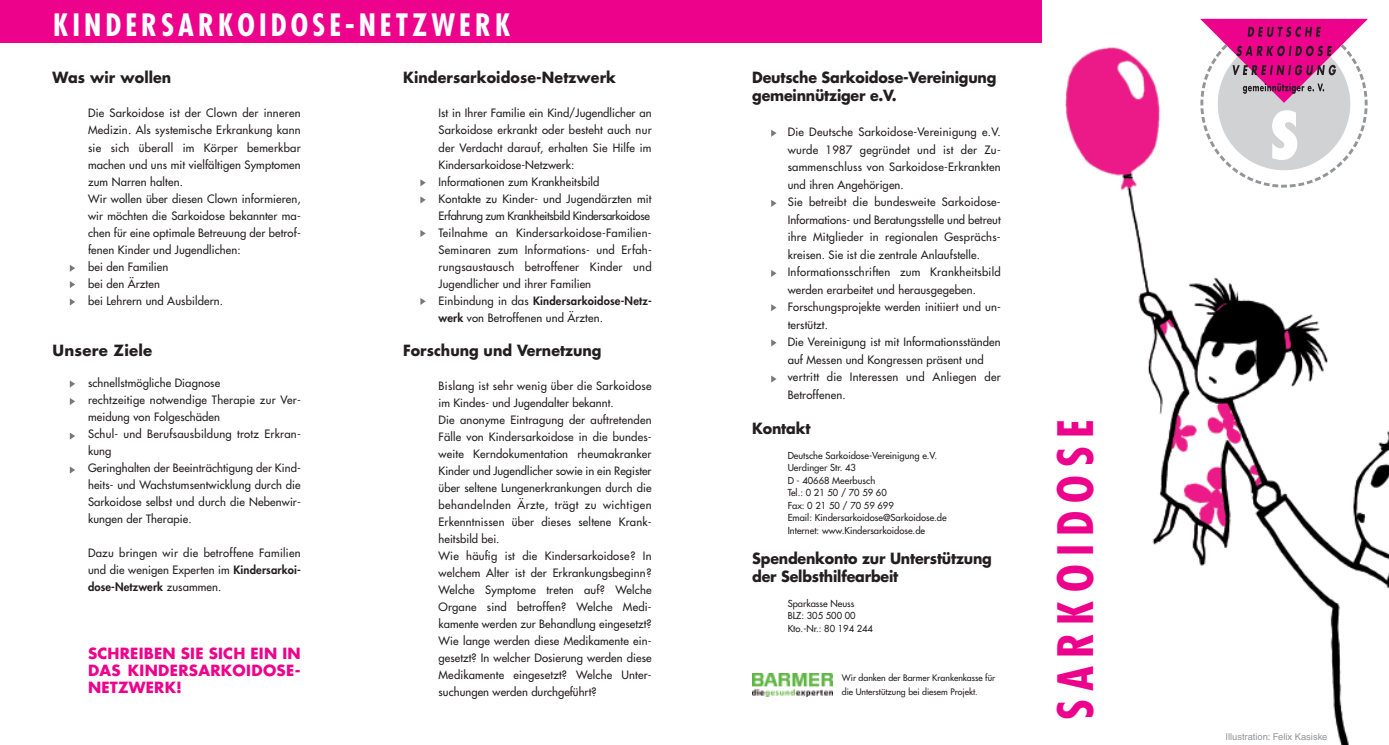
<style>
.page{position:relative;width:1389px;height:745px;background:#fff}
.page>*{position:absolute;margin:0;border:0;box-sizing:border-box;transform-origin:0 0}
.t1{font:700 condensed 47.5px "Futura";letter-spacing:.17em;color:#ed028c}
.t2{font:700 condensed 30px "Futura";letter-spacing:.135em;color:#fff}
.t3{font:700 15px/17.5px "Futura";letter-spacing:-.015em;color:#231f20;scale:.95 1}
.t4{font:700 15px/17px "Futura";letter-spacing:.015em;color:#ed028c;text-align:justify}
.t5{font:700 15px "Futura";letter-spacing:.005em;color:#231f20;scale:.95 1}
.t6{font:700 15px "Futura";letter-spacing:.015em;color:#231f20}
.t7{font:11.25px/17px "Futura";letter-spacing:.01em;color:#231f20}
.t8{font:9.38px/12.5px "Futura";color:#231f20}
.t9{font:9.38px "Helvetica";color:#939598}
.t10{font:8.75px/14.1px "Futura";color:#231f20}
.s1{font-weight:800}
</style>
<div class="page">
<div style="left:0;top:0;width:1042px;height:43px;background:#ed028c"></div>
<img style="left:1064px;top:47px;width:325px;height:697px">
<svg style="left:1200px;top:19px;width:168px;height:168px"></svg>
<img style="left:753px;top:673px;width:79px;height:23px">
<svg style="left:420px;top:179px;width:6px;height:7px"></svg>
<svg style="left:420px;top:196px;width:6px;height:7px"></svg>
<svg style="left:420px;top:230px;width:6px;height:7px"></svg>
<svg style="left:420px;top:298px;width:6px;height:7px"></svg>
<svg style="left:771px;top:304px;width:6px;height:7px"></svg>
<svg style="left:771px;top:270px;width:6px;height:7px"></svg>
<svg style="left:771px;top:339px;width:6px;height:7px"></svg>
<svg style="left:771px;top:200px;width:6px;height:7px"></svg>
<svg style="left:771px;top:130px;width:6px;height:7px"></svg>
<svg style="left:771px;top:375px;width:6px;height:7px"></svg>
<svg style="left:70px;top:466px;width:5px;height:7px"></svg>
<svg style="left:70px;top:432px;width:5px;height:7px"></svg>
<svg style="left:70px;top:281px;width:5px;height:7px"></svg>
<svg style="left:70px;top:298px;width:5px;height:7px"></svg>
<svg style="left:70px;top:380px;width:5px;height:7px"></svg>
<svg style="left:70px;top:398px;width:5px;height:7px"></svg>
<svg style="left:70px;top:265px;width:5px;height:7px"></svg>
<h2 class="t2" style="left:53px;top:12px;width:459px">KINDERSARKOIDOSE-NETZWERK</h2>
<h3 class="t5" style="left:53px;top:71px;width:127px">Was wir wollen</h3>
<p class="t7" style="left:88px;top:105px;width:214px">Die Sarkoidose ist der Clown der inneren Medizin. Als systemische Erkrankung kann sie sich überall im Körper bemerkbar machen und uns mit vielfältigen Symptomen zum Narren halten.<br>Wir wollen über diesen Clown informieren, wir möchten die Sarkoidose bekannter ma&shy;chen für eine optimale Betreuung der betrof&shy;fenen Kinder und Jugendlichen:<br>bei den Familien<br>bei den Ärzten<br>bei Lehrern und Ausbildern.</p>
<h3 class="t6" style="left:53px;top:343px;width:101px">Unsere Ziele</h3>
<p class="t7" style="left:88px;top:375px;width:214px">schnellstmögliche Diagnose<br>rechtzeitige notwendige Therapie zur Ver&shy;meidung von Folgeschäden<br>Schul- und Berufsausbildung trotz Erkran&shy;kung<br>Geringhalten der Beeinträchtigung der Kind&shy;heits- und Wachstumsentwicklung durch die Sarkoidose selbst und durch die Nebenwir&shy;kungen der Therapie.</p>
<p class="t7" style="left:88px;top:545px;width:214px;text-align:justify">Dazu bringen wir die betroffene Familien und die wenigen Experten im <span class="s1">Kindersarkoi&shy;dose-Netzwerk</span> zusammen.</p>
<h3 class="t4" style="left:88px;top:646px;width:214px">SCHREIBEN SIE SICH EIN IN DAS KINDERSARKOIDOSE-NETZWERK!</h3>
<h3 class="t5" style="left:403px;top:71px;width:226px">Kindersarkoidose-Netzwerk</h3>
<p class="t7" style="left:439px;top:105px;width:215px">Ist in Ihrer Familie ein Kind/Jugendlicher an Sarkoidose erkrankt oder besteht auch nur der Verdacht darauf, erhalten Sie Hilfe im Kindersarkoidose-Netzwerk:<br>Informationen zum Krankheitsbild<br>Kontakte zu Kinder- und Jugendärzten mit Erfahrung zum Krankheitsbild Kindersarkoidose Teilnahme an Kindersarkoidose-Familien-Seminaren zum Informations- und Erfah&shy;rungsaustausch betroffener Kinder und Jugendlicher und ihrer Familien<br>Einbindung in das <span class="s1">Kindersarkoidose-Netz&shy;werk</span> von Betroffenen und Ärzten.</p>
<h3 class="t3" style="left:403px;top:342px;width:210px">Forschung und Vernetzung</h3>
<p class="t7" style="left:439px;top:377px;width:215px">Bislang ist sehr wenig über die Sarkoidose im Kindes- und Jugendalter bekannt.<br>Die anonyme Eintragung der auftretenden Fälle von Kindersarkoidose in die bundes&shy;weite Kerndokumentation rheumakranker Kinder und Jugendlicher sowie in ein Register über seltene Lungenerkrankungen durch die behandelnden Ärzte, trägt zu wichtigen Erkenntnissen über dieses seltene Krank&shy;heitsbild bei.<br>Wie häufig ist die Kindersarkoidose? In welchem Alter ist der Erkrankungsbeginn?<br>Welche Symptome treten auf? Welche Organe sind betroffen? Welche Medi&shy;kamente werden zur Behandlung eingesetzt?<br>Wie lange werden diese Medikamente ein&shy;gesetzt? In welcher Dosierung werden diese Medikamente eingesetzt? Welche Unter&shy;suchungen werden durchgeführt?</p>
<h3 class="t3" style="left:752px;top:70px;width:258px">Deutsche Sarkoidose-Vereinigung gemeinnütziger e.V.</h3>
<p class="t7" style="left:788px;top:124px;width:215px;line-height:17.5px">Die Deutsche Sarkoidose-Vereinigung e.V. wurde 1987 gegründet und ist der Zu&shy;sammenschluss von Sarkoidose-Erkrankten und ihren Angehörigen.<br>Sie betreibt die bundesweite Sarkoidose-Informations- und Beratungsstelle und betreut ihre Mitglieder in regionalen Gesprächs&shy;kreisen. Sie ist die zentrale Anlaufstelle.<br>Informationsschriften zum Krankheitsbild werden erarbeitet und herausgegeben.<br>Forschungsprojekte werden initiiert und un&shy;terstützt.<br>Die Vereinigung ist mit Informationsständen auf Messen und Kongressen präsent und vertritt die Interessen und Anliegen der Betroffenen.</p>
<h3 class="t3" style="left:752px;top:420px;width:63px">Kontakt</h3>
<p class="t8" style="left:788px;top:449px;width:161px">Deutsche Sarkoidose-Vereinigung e.V.<br>Uerdinger Str. 43<br>D - 40668 Meerbusch<br>Tel.: 0 21 50 / 70 59 60<br>Fax: 0 21 50 / 70 59 699<br>Email: Kindersarkoidose@Sarkoidose.de<br>Internet: www.Kindersarkoidose.de</p>
<h3 class="t3" style="left:752px;top:550px;width:254px">Spendenkonto zur Unterstützung der Selbsthilfearbeit</h3>
<p class="t8" style="left:788px;top:597px;width:87px">Sparkasse Neuss<br>BLZ: 305 500 00<br>Kto.-Nr.: 80 194 244</p>
<p class="t10" style="left:842px;top:670px;width:155px">Wir danken der Barmer Krankenkasse für die Unterstützung bei diesem Projekt.</p>
<h1 class="t1" style="left:1055px;top:719px;width:302px;rotate:-90deg">SARKOIDOSE</h1>
<p class="t9" style="left:1225px;top:732px;width:103px">Illustration: Felix Kasiske</p>
</div>
